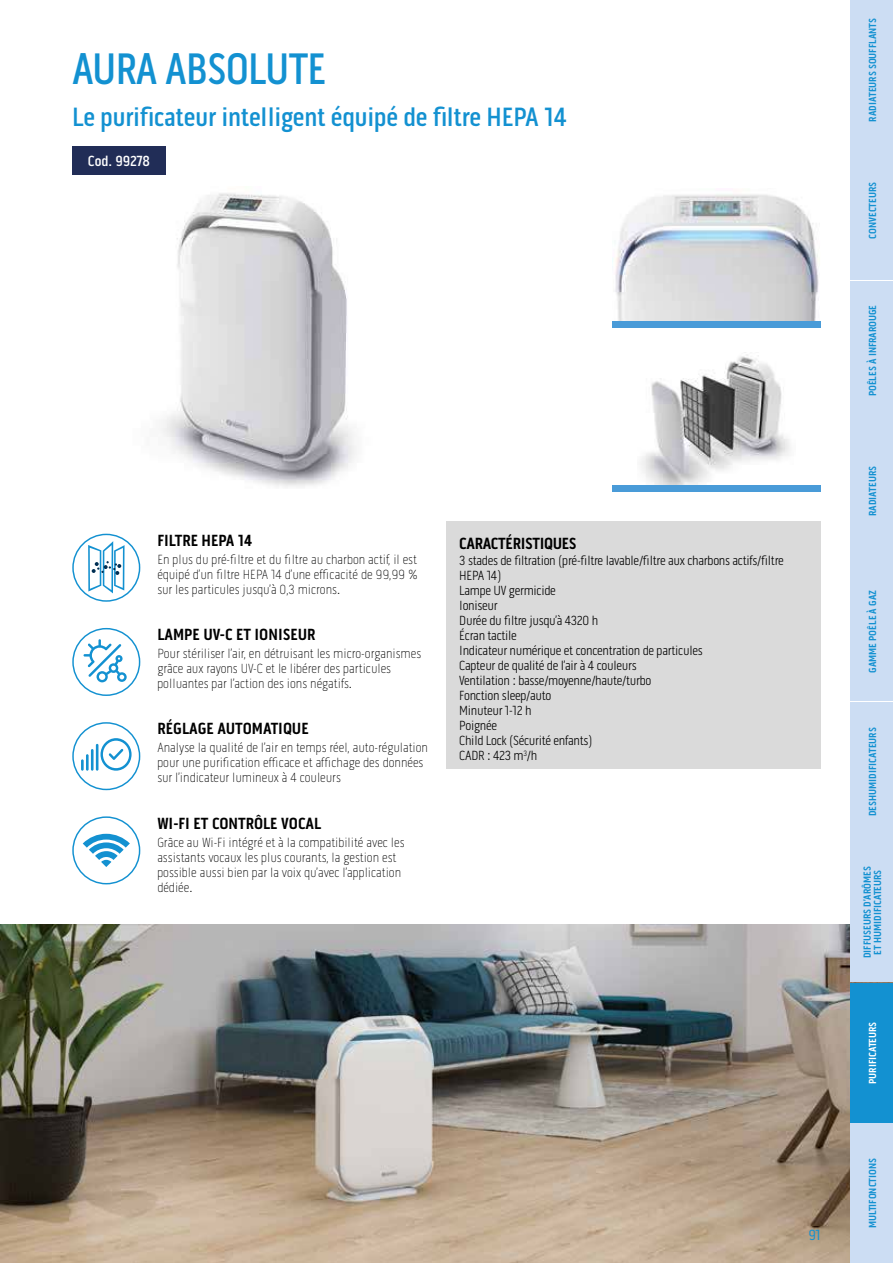
<style>
.page{position:relative;width:893px;height:1263px;background:#fff}
.page>*{position:absolute;margin:0;border:0;box-sizing:border-box;transform-origin:0 0}
.t1{font:500 45px "Pill Gothic 300 mg";letter-spacing:-.02em;color:#1391d1;scale:.95 1}
.t2{font:500 27px "Pill Gothic 300 mg";letter-spacing:-.01em;color:#1391d1}
.t3{font:700 16.5px "Pill Gothic 300 mg";color:#000}
.t4{font:700 16.5px "Pill Gothic 300 mg";letter-spacing:-.02em;color:#000}
.t5{font:500 15px "Pill Gothic 300 mg";color:#fff}
.t6{font:15px "Pill Gothic 300 mg";color:#1391d1}
.t7{font:100 13.5px/15px "Pill Gothic 300 mg";color:#000}
.t8{font:300 13.5px/15px "Pill Gothic 300 mg";letter-spacing:-.02em;color:#000}
.t9{font:700 10.5px/10.5px "Pill Gothic 300 mg";color:#1391d1;text-align:center}
.t10{font:700 10.5px "Pill Gothic 300 mg";color:#fff}
</style>
<div class="page">
<svg style="left:88px;top:541px;width:37px;height:52px"></svg>
<div style="left:72px;top:534px;width:68px;height:68px;border:1px solid #1391d1;border-radius:50%"></div>
<svg style="left:84px;top:639px;width:43px;height:43px"></svg>
<div style="left:72px;top:628px;width:68px;height:68px;border:1px solid #1391d1;border-radius:50%"></div>
<svg style="left:81px;top:738px;width:51px;height:33px"></svg>
<div style="left:72px;top:722px;width:68px;height:68px;border:1px solid #1391d1;border-radius:50%"></div>
<div style="left:72px;top:816px;width:68px;height:68px;border:1px solid #1391d1;border-radius:50%"></div>
<svg style="left:83px;top:834px;width:47px;height:33px"></svg>
<div style="left:446px;top:521px;width:375px;height:248px;background:#dadada"></div>
<img style="left:161px;top:193px;width:195px;height:294px">
<img style="left:612px;top:194px;width:207px;height:127px">
<div style="left:612px;top:321px;width:209px;height:7px;background:#499bd8"></div>
<img style="left:640px;top:354px;width:150px;height:131px">
<div style="left:612px;top:485px;width:209px;height:7px;background:#499bd8"></div>
<img style="left:0;top:925px;width:893px;height:338px">
<div style="left:72px;top:146px;width:94px;height:28px;background:#212d57"></div>
<div style="left:851px;top:562px;width:42px;height:139px;background:#ccddf3"></div>
<div style="left:851px;top:281px;width:42px;height:139px;background:#ccddf3"></div>
<div style="left:851px;top:842px;width:42px;height:140px;background:#ccddf3"></div>
<div style="left:851px;top:140px;width:42px;height:140px;background:#ccddf3"></div>
<div style="left:851px;top:702px;width:42px;height:140px;background:#ccddf3"></div>
<div style="left:851px;top:421px;width:42px;height:140px;background:#ccddf3"></div>
<div style="left:851px;top:983px;width:42px;height:139px;background:#1391d1"></div>
<div style="left:851px;top:1123px;width:42px;height:140px;background:#ccddf3"></div>
<div style="left:851px;top:0;width:42px;height:140px;background:#ccddf3"></div>
<h1 class="t1" style="left:72px;top:43px;width:269px">AURA ABSOLUTE</h1>
<h2 class="t2" style="left:72px;top:101px;width:496px">Le purificateur intelligent équipé de filtre HEPA 14</h2>
<p class="t5" style="left:88px;top:152px;width:64px">Cod. 99278</p>
<p class="t3" style="left:157px;top:530px;width:96px">FILTRE HEPA 14</p>
<p class="t7" style="left:157px;top:552px;width:262px;text-align:justify">En plus du pré-filtre et du filtre au charbon actif, il est équipé d’un filtre HEPA 14 d’une efficacité de 99,99 % sur les particules jusqu’à 0,3 microns.</p>
<p class="t3" style="left:157px;top:625px;width:160px">LAMPE UV-C ET IONISEUR</p>
<p class="t7" style="left:157px;top:646px;width:265px">Pour stériliser l’air, en détruisant les micro-organismes grâce aux rayons UV-C et le libérer des particules polluantes par l’action des ions négatifs.</p>
<p class="t3" style="left:157px;top:719px;width:153px">RÉGLAGE AUTOMATIQUE</p>
<p class="t7" style="left:157px;top:740px;width:272px">Analyse la qualité de l’air en temps réel, auto-régulation pour une purification efficace et affichage des données sur l’indicateur lumineux à 4 couleurs</p>
<p class="t3" style="left:157px;top:813px;width:165px">WI-FI ET CONTRÔLE VOCAL</p>
<p class="t7" style="left:157px;top:834px;width:249px">Grâce au Wi-Fi intégré et à la compatibilité avec les assistants vocaux les plus courants, la gestion est possible aussi bien par la voix qu’avec l’application dédiée.</p>
<p class="t4" style="left:459px;top:533px;width:119px">CARACTÉRISTIQUES</p>
<p class="t8" style="left:459px;top:553px;width:326px">3 stades de filtration (pré-filtre lavable/filtre aux charbons actifs/filtre<br>HEPA 14)<br>Lampe UV germicide<br>Ioniseur<br>Durée du filtre jusqu’à 4320 h<br>Écran tactile<br>Indicateur numérique et concentration de particules<br>Capteur de qualité de l’air à 4 couleurs<br>Ventilation : basse/moyenne/haute/turbo<br>Fonction sleep/auto<br>Minuteur 1-12 h<br>Poignée<br>Child Lock (Sécurité enfants)<br>CADR : 423 m<sup>3</sup>/h</p>
<p class="t6" style="left:808px;top:1226px;width:14px">91</p>
<p class="t9" style="left:867px;top:122px;width:105px;rotate:-90deg">RADIATEURS SOUFFLANTS</p>
<p class="t9" style="left:867px;top:110px;width:81px;rotate:-90deg">TERMOVENTILATORI</p>
<p class="t9" style="left:867px;top:239px;width:58px;rotate:-90deg">CONVECTEURS</p>
<p class="t9" style="left:867px;top:396px;width:93px;rotate:-90deg">POÊLES À INFRAROUGE</p>
<p class="t9" style="left:867px;top:516px;width:52px;rotate:-90deg">RADIATEURS</p>
<p class="t9" style="left:867px;top:673px;width:85px;rotate:-90deg">GAMME POÊLE À GAZ</p>
<p class="t9" style="left:867px;top:816px;width:90px;rotate:-90deg">DESHUMIDIFICATEURS</p>
<p class="t9" style="left:862px;top:958px;width:93px;rotate:-90deg">DIFFUSEURS D’ARÔMES<br>ET HUMIDIFICATEURS</p>
<p class="t10" style="left:866px;top:1084px;width:64px;rotate:-90deg">PURIFICATEURS</p>
<p class="t9" style="left:867px;top:1228px;width:72px;rotate:-90deg">MULTIFONCTIONS</p>
</div>
